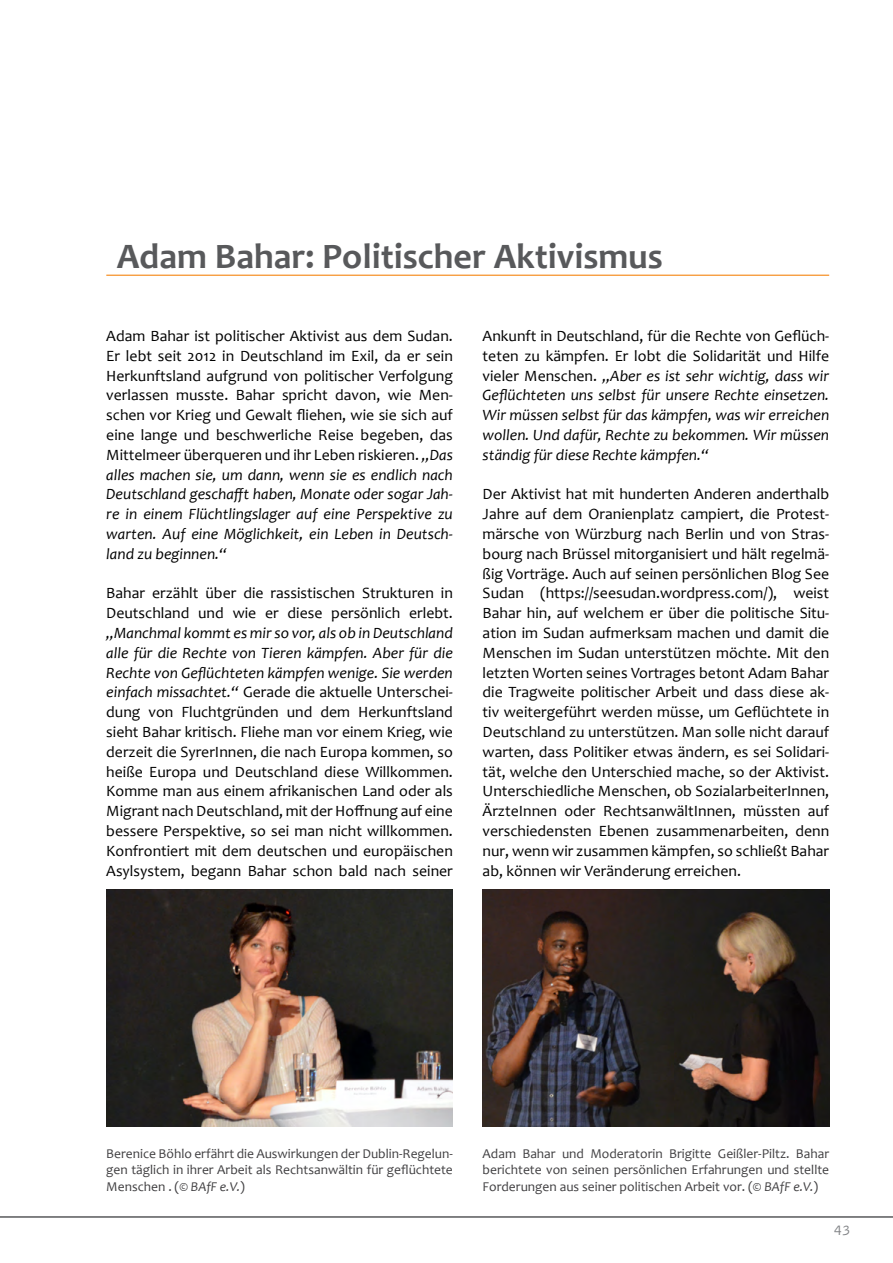
<style>
.page{position:relative;width:893px;height:1263px;background:#fff}
.page>*{position:absolute;margin:0;border:0;box-sizing:border-box;transform-origin:0 0}
.t1{font:700 36px "Candara";color:#58595b}
.t2{font:15.75px/19.8px "Candara";color:#000;text-align:justify}
.t3{font:italic 15.75px/19.8px "Candara";color:#000;text-align:justify}
.t4{font:300 15px "Bell Gothic";color:#808285}
.t5{font:13.5px/16.5px "Candara";color:#414042;text-align:justify}
.s1{font-style:italic}
.s2{font-style:normal}
</style>
<div class="page">
<hr style="left:0;top:1216px;width:893px;height:2px;background:#58595b">
<hr style="left:106px;top:275px;width:723px;height:1px;background:#f7942d">
<img style="left:483px;top:889px;width:346px;height:237px">
<img style="left:106px;top:889px;width:347px;height:237px">
<h1 class="t1" style="left:117px;top:234px;width:548px">Adam Bahar: Politischer Aktivismus</h1>
<p class="t2" style="left:106px;top:326px;width:348px">Adam Bahar ist politischer Aktivist aus dem Sudan.<br>Er lebt seit 2012 in Deutschland im Exil, da er sein Herkunftsland aufgrund von politischer Verfolgung verlassen musste. Bahar spricht davon, wie Men&shy;schen vor Krieg und Gewalt fliehen, wie sie sich auf eine lange und beschwerliche Reise begeben, das Mittelmeer überqueren und ihr Leben riskieren. <span class="s1">„Das alles machen sie, um dann, wenn sie es endlich nach Deutschland geschafft haben, Monate oder sogar Jah&shy;re in einem Flüchtlingslager auf eine Perspektive zu warten. Auf eine Möglichkeit, ein Leben in Deutsch&shy;land zu beginnen.“</span></p>
<p class="t2" style="left:106px;top:583px;width:348px">Bahar erzählt über die rassistischen Strukturen in<br>Deutschland und wie er diese persönlich erlebt.</p>
<p class="t2" style="left:106px;top:623px;width:348px"><span class="s1">„Manchmal kommt es mir so vor, als ob in Deutschland alle für die Rechte von Tieren kämpfen. Aber für die Rechte von Geflüchteten kämpfen wenige. Sie werden einfach missachtet.“</span> Gerade die aktuelle Unterschei&shy;dung von Fluchtgründen und dem Herkunftsland sieht Bahar kritisch. Fliehe man vor einem Krieg, wie derzeit die SyrerInnen, die nach Europa kommen, so heiße Europa und Deutschland diese Willkommen.<br>Komme man aus einem afrikanischen Land oder als Migrant nach Deutschland, mit der Hoffnung auf eine bessere Perspektive, so sei man nicht willkommen.<br>Konfrontiert mit dem deutschen und europäischen Asylsystem, begann Bahar schon bald nach seiner</p>
<p class="t3" style="left:483px;top:326px;width:348px"><span class="s2">Ankunft in Deutschland, für die Rechte von Geflüch&shy;teten zu kämpfen. Er lobt die Solidarität und Hilfe vieler Menschen.</span> „Aber es ist sehr wichtig, dass wir Geflüchteten uns selbst für unsere Rechte einsetzen.<br>Wir müssen selbst für das kämpfen, was wir erreichen wollen. Und dafür, Rechte zu bekommen. Wir müssen ständig für diese Rechte kämpfen.“</p>
<p class="t2" style="left:483px;top:484px;width:348px">Der Aktivist hat mit hunderten Anderen anderthalb Jahre auf dem Oranienplatz campiert, die Protest&shy;märsche von Würzburg nach Berlin und von Stras&shy;bourg nach Brüssel mitorganisiert und hält regelmä&shy;ßig Vorträge. Auch auf seinen persönlichen Blog See Sudan (https://seesudan.wordpress.com/), weist Bahar hin, auf welchem er über die politische Situ&shy;ation im Sudan aufmerksam machen und damit die Menschen im Sudan unterstützen möchte. Mit den letzten Worten seines Vortrages betont Adam Bahar die Tragweite politischer Arbeit und dass diese ak&shy;tiv weitergeführt werden müsse, um Geflüchtete in Deutschland zu unterstützen. Man solle nicht darauf warten, dass Politiker etwas ändern, es sei Solidari&shy;tät, welche den Unterschied mache, so der Aktivist.<br>Unterschiedliche Menschen, ob SozialarbeiterInnen, ÄrzteInnen oder RechtsanwältInnen, müssten auf verschiedensten Ebenen zusammenarbeiten, denn nur, wenn wir zusammen kämpfen, so schließt Bahar ab, können wir Veränderung erreichen.</p>
<p class="t5" style="left:106px;top:1145px;width:348px">Berenice Böhlo erfährt die Auswirkungen der Dublin-Regelun&shy;gen täglich in ihrer Arbeit als Rechtsanwältin für geflüchtete Menschen . (© <span class="s1">BAfF e.V.</span>)</p>
<p class="t5" style="left:483px;top:1145px;width:348px">Adam Bahar und Moderatorin Brigitte Geißler-Piltz. Bahar berichtete von seinen persönlichen Erfahrungen und stellte Forderungen aus seiner politischen Arbeit vor. (© <span class="s1">BAfF e.V.</span>)</p>
<p class="t4" style="left:834px;top:1222px;width:18px">43</p>
</div>
